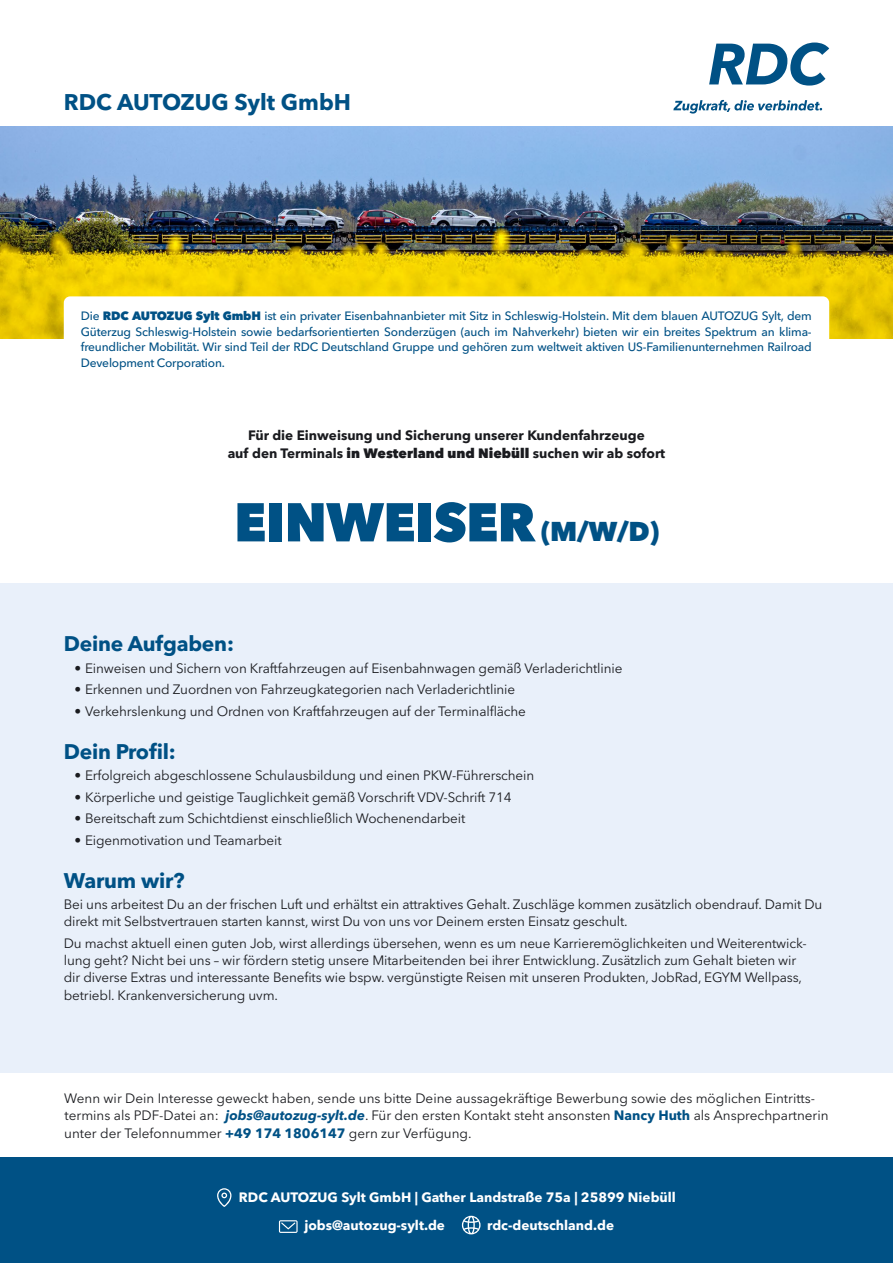
<style>
.page{position:relative;width:893px;height:1263px;background:#fff}
.page>*{position:absolute;margin:0;border:0;box-sizing:border-box;transform-origin:0 0}
.t1{font:800 54px "Avenir Next LT Pro";letter-spacing:-.02em;color:#005185}
.t2{font:700 22.5px "Avenir Next LT Pro";color:#005185}
.t3{font:700 21px "Avenir Next LT Pro";letter-spacing:-.01em;color:#005185}
.t4{font:13.5px/17.2px "Avenir Next LT Pro";letter-spacing:-.01em;color:#1a1b1f}
.t5{font:700 13.5px/18px "Avenir Next LT Pro";color:#1a1b1f;text-align:center}
.t6{font:700 13.5px/27.5px "Avenir Next LT Pro";color:#fff}
.t7{font:500 12px/15.8px "Avenir Next LT Pro";letter-spacing:-.015em;color:#005185;text-align:justify}
.s1{font-weight:800}
.s2{font-size:27px}
.s3{font-weight:700;font-style:italic;color:#005185}
.s4{font-weight:700;color:#005185}
</style>
<div class="page">
<div style="left:0;top:1158px;width:893px;height:105px;background:#005185"></div>
<img style="left:0;top:126px;width:893px;height:213px">
<div style="left:0;top:584px;width:893px;height:489px;background:#e9f0fa"></div>
<svg style="left:709px;top:43px;width:120px;height:43px"></svg>
<svg style="left:673px;top:100px;width:149px;height:14px"></svg>
<div style="left:64px;top:296px;width:765px;height:85px;background:#fff;border-radius:6px"></div>
<svg style="left:217px;top:1188px;width:14px;height:19px"></svg>
<svg style="left:279px;top:1220px;width:19px;height:13px"></svg>
<svg style="left:462px;top:1216px;width:19px;height:18px"></svg>
<h2 class="t2" style="left:64px;top:89px;width:289px">RDC AUTOZUG Sylt GmbH</h2>
<p class="t7" style="left:81px;top:308px;width:732px">Die <span class="s1">RDC AUTOZUG Sylt GmbH</span> ist ein privater Eisenbahnanbieter mit Sitz in Schleswig-Holstein. Mit dem blauen AUTOZUG Sylt, dem Güterzug Schleswig-Holstein sowie bedarfsorientierten Sonderzügen (auch im Nahverkehr) bieten wir ein breites Spektrum an klima&shy;freundlicher Mobilität. Wir sind Teil der RDC Deutschland Gruppe und gehören zum weltweit aktiven US-Familienunternehmen Railroad Development Corporation.</p>
<p class="t5" style="left:228px;top:426px;width:439px">Für die Einweisung und Sicherung unserer Kundenfahrzeuge<br>auf den Terminals <span class="s1">in Westerland und Niebüll</span> suchen wir ab sofort</p>
<h1 class="t1" style="left:234px;top:489px;width:427px">EINWEISER <span class="s2">(M/W/D)</span></h1>
<h3 class="t3" style="left:64px;top:631px;width:172px">Deine Aufgaben:</h3>
<p class="t4" style="left:74px;top:659px;width:549px">• Einweisen und Sichern von Kraftfahrzeugen auf Eisenbahnwagen gemäß Verladerichtlinie</p>
<p class="t4" style="left:74px;top:681px;width:442px">• Erkennen und Zuordnen von Fahrzeugkategorien nach Verladerichtlinie</p>
<p class="t4" style="left:74px;top:702px;width:453px">• Verkehrslenkung und Ordnen von Kraftfahrzeugen auf der Terminalfläche</p>
<h3 class="t3" style="left:64px;top:738px;width:114px">Dein Profil:</h3>
<p class="t4" style="left:74px;top:767px;width:461px">• Erfolgreich abgeschlossene Schulausbildung und einen PKW-Führerschein</p>
<p class="t4" style="left:74px;top:788px;width:439px">• Körperliche und geistige Tauglichkeit gemäß Vorschrift VDV-Schrift 714</p>
<p class="t4" style="left:74px;top:810px;width:392px">• Bereitschaft zum Schichtdienst einschließlich Wochenendarbeit</p>
<p class="t4" style="left:74px;top:831px;width:209px">• Eigenmotivation und Teamarbeit</p>
<h3 class="t3" style="left:64px;top:867px;width:122px">Warum wir?</h3>
<p class="t4" style="left:64px;top:896px;width:760px">Bei uns arbeitest Du an der frischen Luft und erhältst ein attraktives Gehalt. Zuschläge kommen zusätzlich obendrauf. Damit Du direkt mit Selbstvertrauen starten kannst, wirst Du von uns vor Deinem ersten Einsatz geschult.</p>
<p class="t4" style="left:64px;top:934px;width:744px">Du machst aktuell einen guten Job, wirst allerdings übersehen, wenn es um neue Karrieremöglichkeiten und Weiterentwick&shy;lung geht? Nicht bei uns – wir fördern stetig unsere Mitarbeitenden bei ihrer Entwicklung. Zusätzlich zum Gehalt bieten wir dir diverse Extras und interessante Benefits wie bspw. vergünstigte Reisen mit unseren Produkten, JobRad, EGYM Wellpass, betriebl. Krankenversicherung uvm.</p>
<p class="t4" style="left:64px;top:1090px;width:766px">Wenn wir Dein Interesse geweckt haben, sende uns bitte Deine aussagekräftige Bewerbung sowie des möglichen Eintritts&shy;termins als PDF-Datei an: <span class="s3">jobs@autozug-sylt.de</span>. Für den ersten Kontakt steht ansonsten <span class="s4">Nancy Huth</span> als Ansprechpartnerin unter der Telefonnummer <span class="s4">+49 174 1806147</span> gern zur Verfügung.</p>
<p class="t6" style="left:304px;top:1184px;width:373px;text-indent:-65px">RDC AUTOZUG Sylt GmbH | Gather Landstraße 75a | 25899 Niebüll jobs@autozug-sylt.de</p>
<p class="t6" style="left:487px;top:1211px;width:128px">rdc-deutschland.de</p>
</div>
